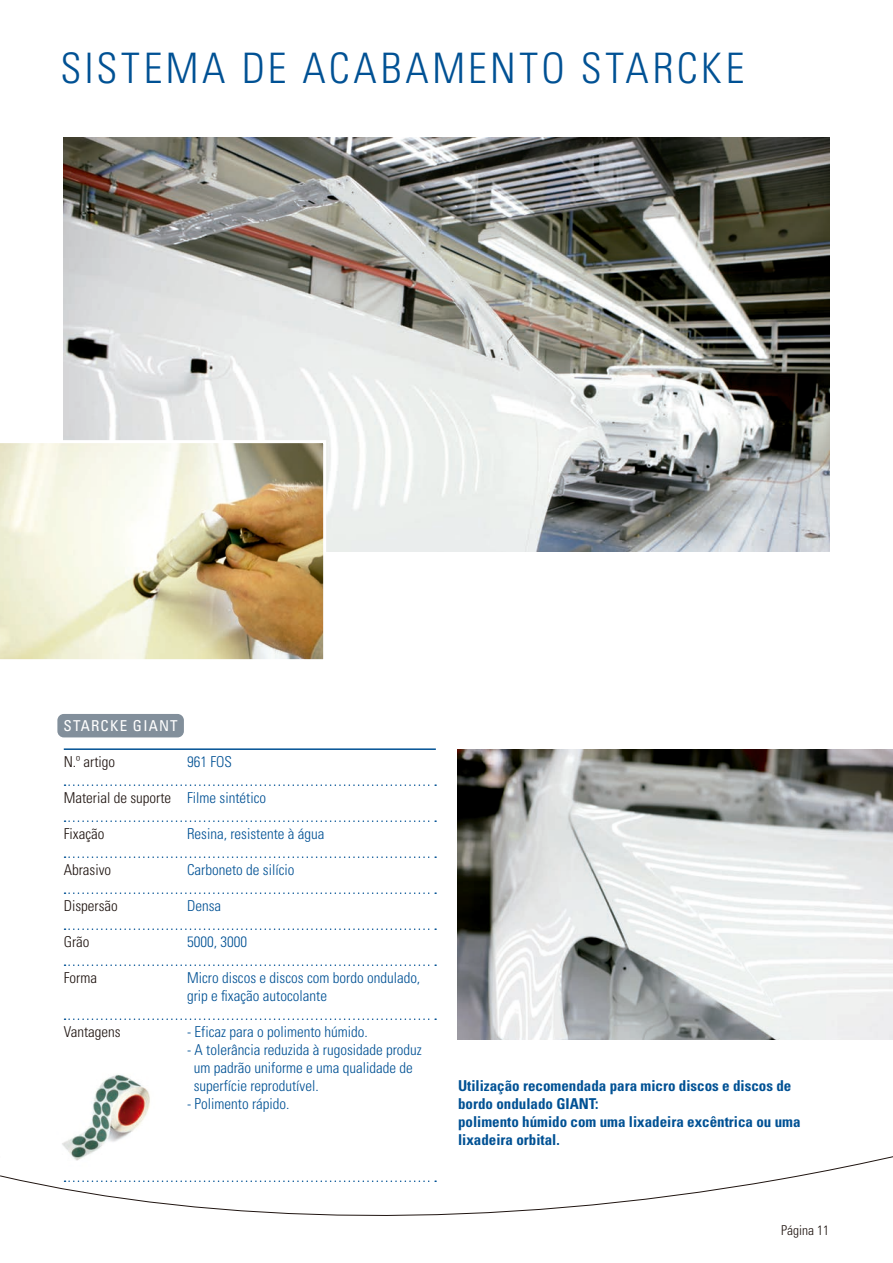
<style>
.page{position:relative;width:893px;height:1263px;background:#fff}
.page>*{position:absolute;margin:0;border:0;box-sizing:border-box;transform-origin:0 0}
.Headline{font:300 condensed 42px "Univers LT Std";letter-spacing:.08em;color:#005194}
.Tabellenzeilen{font:300 condensed 15px/18px "Univers LT Std";color:#005194}
.Tabellenzeilen-2{font:700 condensed 15px/18px "Univers LT Std";color:#005194}
.Tabellenzeilen-3{font:300 condensed 15px "Univers LT Std";color:#1f1410}
.Subline{font:condensed 15px "Univers LT Std";letter-spacing:.08em;color:#fff}
.Paginierung{font:300 condensed 13.5px "Univers LT Std";color:#1f1410}
</style>
<div class="page">
<img style="left:62px;top:1074px;width:88px;height:79px">
<img style="left:64px;top:137px;width:765px;height:414px">
<img style="left:457px;top:749px;width:436px;height:291px">
<hr style="left:64px;top:748px;width:372px;height:2px;background:#005194">
<svg style="left:65px;top:820px;width:371px;height:2px"></svg>
<svg style="left:65px;top:784px;width:371px;height:2px"></svg>
<svg style="left:65px;top:928px;width:371px;height:2px"></svg>
<svg style="left:65px;top:964px;width:371px;height:2px"></svg>
<svg style="left:65px;top:1018px;width:371px;height:2px"></svg>
<svg style="left:65px;top:892px;width:371px;height:2px"></svg>
<svg style="left:65px;top:856px;width:371px;height:2px"></svg>
<img style="left:0;top:440px;width:326px;height:220px">
<div style="left:57px;top:714px;width:127px;height:23px;background:#828f9b;border-radius:6px"></div>
<svg style="left:0;top:1153px;width:893px;height:63px"></svg>
<p class="Headline" style="left:61px;top:43px;width:685px">SISTEMA DE ACABAMENTO STARCKE</p>
<p class="Subline" style="left:64px;top:716px;width:116px">STARCKE GIANT</p>
<p class="Tabellenzeilen-3" style="left:64px;top:753px;width:53px">N.º artigo</p>
<p class="Tabellenzeilen-3" style="left:64px;top:789px;width:109px">Material de suporte</p>
<p class="Tabellenzeilen-3" style="left:64px;top:825px;width:42px">Fixação</p>
<p class="Tabellenzeilen-3" style="left:64px;top:861px;width:49px">Abrasivo</p>
<p class="Tabellenzeilen-3" style="left:64px;top:897px;width:56px">Dispersão</p>
<p class="Tabellenzeilen-3" style="left:64px;top:933px;width:27px">Grão</p>
<p class="Tabellenzeilen-3" style="left:64px;top:969px;width:35px">Forma</p>
<p class="Tabellenzeilen-3" style="left:64px;top:1023px;width:58px">Vantagens</p>
<p class="Tabellenzeilen" style="left:187px;top:753px;width:46px">961 FOS</p>
<p class="Tabellenzeilen" style="left:187px;top:789px;width:81px">Filme sintético</p>
<p class="Tabellenzeilen" style="left:187px;top:825px;width:139px">Resina, resistente à água</p>
<p class="Tabellenzeilen" style="left:187px;top:861px;width:109px">Carboneto de silício</p>
<p class="Tabellenzeilen" style="left:187px;top:897px;width:36px">Densa</p>
<p class="Tabellenzeilen" style="left:187px;top:933px;width:61px">5000, 3000</p>
<p class="Tabellenzeilen" style="left:187px;top:969px;width:235px">Micro discos e discos com bordo ondulado, grip e fixação autocolante</p>
<p class="Tabellenzeilen" style="left:187px;top:1023px;width:182px">- Eficaz para o polimento húmido.</p>
<p class="Tabellenzeilen" style="left:194px;top:1041px;width:230px;text-indent:-7px">- A tolerância reduzida à rugosidade produz um padrão uniforme e uma qualidade de superfície reprodutível.</p>
<p class="Tabellenzeilen" style="left:187px;top:1095px;width:104px">- Polimento rápido.</p>
<p class="Tabellenzeilen-2" style="left:458px;top:1077px;width:335px">Utilização recomendada para micro discos e discos de bordo ondulado GIANT:</p>
<p class="Tabellenzeilen-2" style="left:458px;top:1113px;width:344px">polimento húmido com uma lixadeira excêntrica ou uma lixadeira orbital.</p>
<p class="Paginierung" style="left:781px;top:1222px;width:49px">Página 11</p>
</div>
